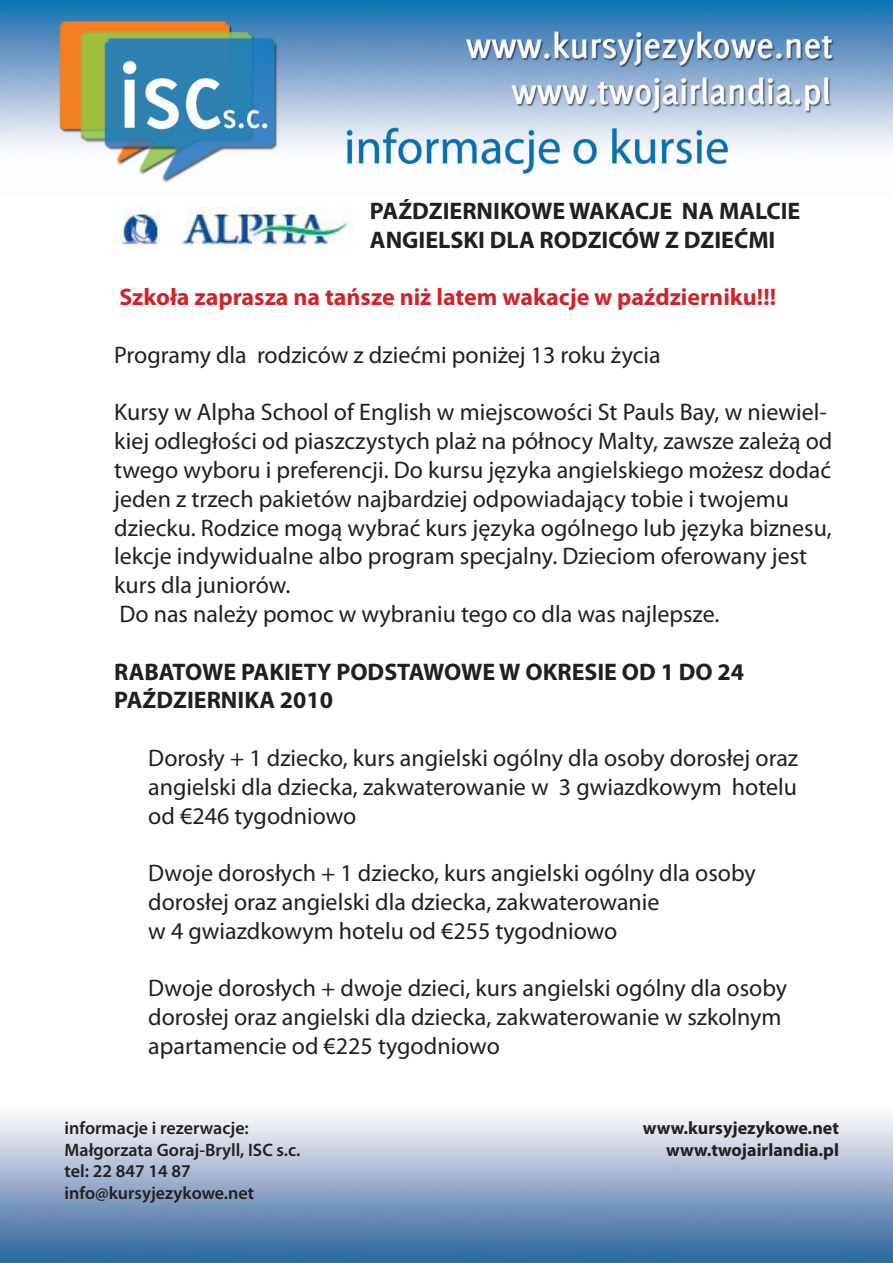
<style>
.page{position:relative;width:893px;height:1263px;background:#fff}
.page>*{position:absolute;margin:0;border:0;box-sizing:border-box;transform-origin:0 0}
.t1{font:24px/28.8px "Myriad Pro";color:#231f20}
.t2{font:700 24px/28.8px "Myriad Pro";color:#231f20}
.t3{font:700 24px "Myriad Pro";color:#d1232a}
.t4{font:600 18px/21.6px "Myriad Pro";color:#231f20}
.t5{font:700 18px/21.6px "Myriad Pro";color:#231f20;text-align:right}
</style>
<div class="page">
<img style="left:0;top:1115px;width:892px;height:148px">
<img style="left:0;top:0;width:892px;height:183px">
<img style="left:112px;top:207px;width:240px;height:42px">
<p class="t2" style="left:370px;top:195px;width:432px">PAŹDZIERNIKOWE WAKACJE NA MALCIE<br>ANGIELSKI DLA RODZICÓW Z DZIEĆMI</p>
<p class="t3" style="left:119px;top:281px;width:658px">Szkoła zaprasza na tańsze niż latem wakacje w październiku!!!</p>
<p class="t1" style="left:114px;top:340px;width:548px">Programy dla rodziców z dziećmi poniżej 13 roku życia</p>
<p class="t1" style="left:114px;top:398px;width:720px">Kursy w Alpha School of English w miejscowości St Pauls Bay, w niewiel&shy;kiej odległości od piaszczystych plaż na północy Malty, zawsze zależą od twego wyboru i preferencji. Do kursu języka angielskiego możesz dodać jeden z trzech pakietów najbardziej odpowiadający tobie i twojemu dziecku. Rodzice mogą wybrać kurs języka ogólnego lub języka biznesu, lekcje indywidualne albo program specjalny. Dzieciom oferowany jest kurs dla juniorów.<br>Do nas należy pomoc w wybraniu tego co dla was najlepsze.</p>
<p class="t2" style="left:114px;top:656px;width:631px">RABATOWE PAKIETY PODSTAWOWE W OKRESIE OD 1 DO 24<br>PAŹDZIERNIKA 2010</p>
<p class="t1" style="left:148px;top:743px;width:651px;text-align:justify">Dorosły + 1 dziecko, kurs angielski ogólny dla osoby dorosłej oraz angielski dla dziecka, zakwaterowanie w 3 gwiazdkowym hotelu od €246 tygodniowo</p>
<p class="t1" style="left:148px;top:858px;width:609px">Dwoje dorosłych + 1 dziecko, kurs angielski ogólny dla osoby dorosłej oraz angielski dla dziecka, zakwaterowanie<br>w 4 gwiazdkowym hotelu od €255 tygodniowo</p>
<p class="t1" style="left:148px;top:974px;width:640px">Dwoje dorosłych + dwoje dzieci, kurs angielski ogólny dla osoby dorosłej oraz angielski dla dziecka, zakwaterowanie w szkolnym apartamencie od €225 tygodniowo</p>
<p class="t4" style="left:65px;top:1117px;width:237px">informacje i rezerwacje:<br>Małgorzata Goraj-Bryll, ISC s.c. tel: 22 847 14 87 info@kursyjezykowe.net</p>
<p class="t5" style="left:643px;top:1116px;width:198px">www.kursyjezykowe.net www.twojairlandia.pl</p>
</div>
